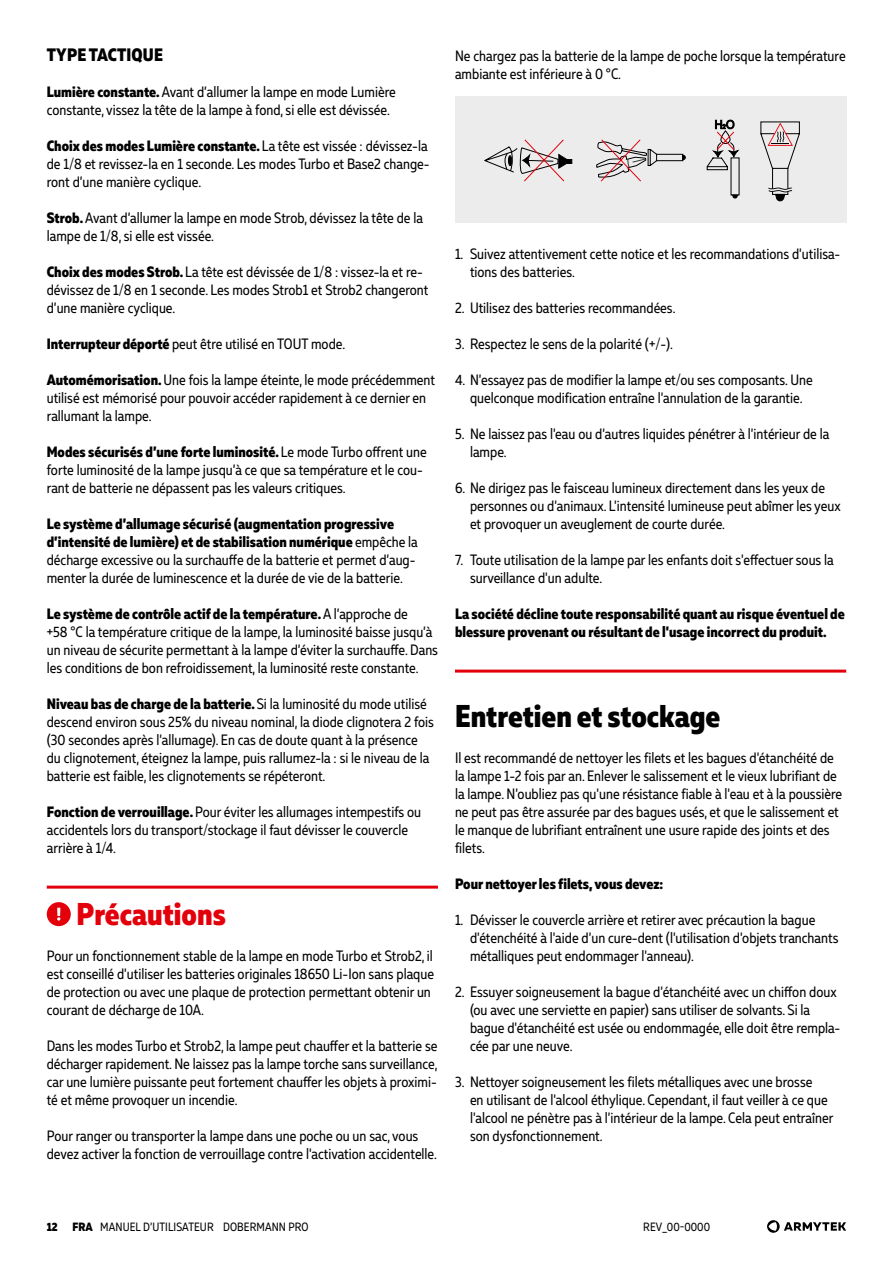
<style>
.page{position:relative;width:893px;height:1263px;background:#fff}
.page>*{position:absolute;margin:0;border:0;box-sizing:border-box;transform-origin:0 0}
.t1{font:800 31.5px "Muller Narrow";color:#000}
.t2{font:800 31.5px "Muller Narrow";color:#e3000b}
.t3{font:800 18px "Muller Narrow";letter-spacing:.01em;color:#000}
.t4{font:15px/18px "Muller Narrow";color:#000}
.t5{font:800 15px/18px "Muller Narrow";color:#000}
.t6{font:12px "Muller Narrow";letter-spacing:.01em;color:#000}
.s1{font-weight:800}
</style>
<div class="page">
<svg style="left:767px;top:1220px;width:13px;height:13px"></svg>
<svg style="left:769px;top:1222px;width:8px;height:9px"></svg>
<svg style="left:784px;top:1222px;width:62px;height:9px"></svg>
<hr style="left:47px;top:886px;width:391px;height:3px;background:#e3000b">
<div style="left:47px;top:902px;width:24px;height:24px;background:#e3000b;border-radius:50%"></div>
<svg style="left:57px;top:908px;width:3px;height:12px"></svg>
<hr style="left:455px;top:670px;width:391px;height:3px;background:#e3000b">
<div style="left:455px;top:97px;width:391px;height:126px;background:#ececec"></div>
<svg style="left:484px;top:139px;width:88px;height:43px"></svg>
<svg style="left:596px;top:139px;width:90px;height:43px"></svg>
<svg style="left:706px;top:120px;width:34px;height:78px"></svg>
<svg style="left:760px;top:121px;width:40px;height:80px"></svg>
<p class="t3" style="left:47px;top:43px;width:118px">TYPE TACTIQUE</p>
<p class="t4" style="left:47px;top:82px;width:351px"><span class="s1">Lumière constante.</span> Avant d’allumer la lampe en mode Lumière constante, vissez la tête de la lampe à fond, si elle est dévissée.</p>
<p class="t4" style="left:47px;top:136px;width:384px"><span class="s1">Choix des modes Lumière constante.</span> La tête est vissée : dévissez-la de 1/8 et revissez-la en 1 seconde. Les modes Turbo et Base2 change&shy;ront d’une manière cyclique.</p>
<p class="t4" style="left:47px;top:208px;width:378px"><span class="s1">Strob.</span> Avant d’allumer la lampe en mode Strob, dévissez la tête de la lampe de 1/8, si elle est vissée.</p>
<p class="t4" style="left:47px;top:262px;width:383px"><span class="s1">Choix des modes Strob.</span> La tête est dévissée de 1/8 : vissez-la et re&shy;dévissez de 1/8 en 1 seconde. Les modes Strob1 et Strob2 changeront d’une manière cyclique.</p>
<p class="t4" style="left:47px;top:334px;width:300px"><span class="s1">Interrupteur déporté</span> peut être utilisé en TOUT mode.</p>
<p class="t4" style="left:47px;top:370px;width:390px"><span class="s1">Automémorisation.</span> Une fois la lampe éteinte, le mode précédemment utilisé est mémorisé pour pouvoir accéder rapidement à ce dernier en rallumant la lampe.</p>
<p class="t4" style="left:47px;top:442px;width:382px"><span class="s1">Modes sécurisés d’une forte luminosité.</span> Le mode Turbo offrent une forte luminosité de la lampe jusqu’à ce que sa température et le cou&shy;rant de batterie ne dépassent pas les valeurs critiques.</p>
<p class="t4" style="left:47px;top:514px;width:373px"><span class="s1">Le système d’allumage sécurisé (augmentation progressive d’intensité de lumière) et de stabilisation numérique</span> empêche la décharge excessive ou la surchauffe de la batterie et permet d’aug&shy;menter la durée de luminescence et la durée de vie de la batterie.</p>
<p class="t4" style="left:47px;top:604px;width:393px"><span class="s1">Le système de contrôle actif de la température.</span> A l’approche de<br>+58 °C la température critique de la lampe, la luminosité baisse jusqu’à un niveau de sécurite permettant à la lampe d’éviter la surchauffe. Dans les conditions de bon refroidissement, la luminosité reste constante.</p>
<p class="t4" style="left:47px;top:694px;width:389px"><span class="s1">Niveau bas de charge de la batterie.</span> Si la luminosité du mode utilisé descend environ sous 25% du niveau nominal, la diode clignotera 2 fois (30 secondes après l'allumage). En cas de doute quant à la présence du clignotement, éteignez la lampe, puis rallumez-la : si le niveau de la batterie est faible, les clignotements se répéteront.</p>
<p class="t4" style="left:47px;top:802px;width:376px"><span class="s1">Fonction de verrouillage.</span> Pour éviter les allumages intempestifs ou accidentels lors du transport/stockage il faut dévisser le couvercle arrière à 1/4.</p>
<h1 class="t2" style="left:77px;top:893px;width:151px">Précautions</h1>
<p class="t4" style="left:47px;top:946px;width:389px">Pour un fonctionnement stable de la lampe en mode Turbo et Strob2, il est conseillé d'utiliser les batteries originales 18650 Li-Ion sans plaque de protection ou avec une plaque de protection permettant obtenir un courant de décharge de 10A.</p>
<p class="t4" style="left:47px;top:1036px;width:392px;text-align:justify">Dans les modes Turbo et Strob2, la lampe peut chauffer et la batterie se décharger rapidement. Ne laissez pas la lampe torche sans surveillance, car une lumière puissante peut fortement chauffer les objets à proximi&shy;té et même provoquer un incendie.</p>
<p class="t4" style="left:47px;top:1126px;width:392px">Pour ranger ou transporter la lampe dans une poche ou un sac, vous devez activer la fonction de verrouillage contre l'activation accidentelle.</p>
<p class="t4" style="left:455px;top:46px;width:392px">Ne chargez pas la batterie de la lampe de poche lorsque la température ambiante est inférieure à 0 °C.</p>
<p class="t4" style="left:470px;top:244px;width:372px;text-indent:-15px">1. Suivez attentivement cette notice et les recommandations d'utilisa&shy;tions des batteries.</p>
<p class="t4" style="left:455px;top:298px;width:222px">2. Utilisez des batteries recommandées.</p>
<p class="t4" style="left:455px;top:334px;width:219px">3. Respectez le sens de la polarité (+/-).</p>
<p class="t4" style="left:455px;top:370px;width:359px;text-align:center">4. N'essayez pas de modifier la lampe et/ou ses composants. Une quelconque modification entraîne l'annulation de la garantie.</p>
<p class="t4" style="left:470px;top:424px;width:361px;text-indent:-15px">5. Ne laissez pas l'eau ou d'autres liquides pénétrer à l'intérieur de la lampe.</p>
<p class="t4" style="left:470px;top:478px;width:372px;text-indent:-15px">6. Ne dirigez pas le faisceau lumineux directement dans les yeux de personnes ou d'animaux. L'intensité lumineuse peut abîmer les yeux et provoquer un aveuglement de courte durée.</p>
<p class="t4" style="left:470px;top:550px;width:365px;text-indent:-15px">7. Toute utilisation de la lampe par les enfants doit s'effectuer sous la surveillance d'un adulte.</p>
<p class="t5" style="left:455px;top:604px;width:391px">La société décline toute responsabilité quant au risque éventuel de blessure provenant ou résultant de l'usage incorrect du produit.</p>
<h1 class="t1" style="left:455px;top:695px;width:267px">Entretien et stockage</h1>
<p class="t4" style="left:455px;top:748px;width:389px">Il est recommandé de nettoyer les filets et les bagues d'étanchéité de la lampe 1-2 fois par an. Enlever le salissement et le vieux lubrifiant de la lampe. N'oubliez pas qu'une résistance fiable à l'eau et à la poussière ne peut pas être assurée par des bagues usés, et que le salissement et le manque de lubrifiant entraînent une usure rapide des joints et des filets.</p>
<p class="t5" style="left:455px;top:874px;width:210px">Pour nettoyer les filets, vous devez:</p>
<p class="t4" style="left:470px;top:910px;width:370px;text-indent:-15px">1. Dévisser le couvercle arrière et retirer avec précaution la bague d'étenchéité à l'aide d'un cure-dent (l'utilisation d'objets tranchants métalliques peut endommager l'anneau).</p>
<p class="t4" style="left:470px;top:982px;width:372px;text-indent:-15px">2. Essuyer soigneusement la bague d'étanchéité avec un chiffon doux (ou avec une serviette en papier) sans utiliser de solvants. Si la bague d'étanchéité est usée ou endommagée, elle doit être rempla&shy;cée par une neuve.</p>
<p class="t4" style="left:470px;top:1072px;width:365px;text-indent:-15px">3. Nettoyer soigneusement les filets métalliques avec une brosse<br>en utilisant de l'alcool éthylique. Cependant, il faut veiller à ce que l'alcool ne pénètre pas à l'intérieur de la lampe. Cela peut entraîner son dysfonctionnement.</p>
<p class="t6" style="left:47px;top:1219px;width:263px"><span class="s1">12 FRA</span> MANUEL D’UTILISATEUR DOBERMANN PRO</p>
<p class="t6" style="left:643px;top:1219px;width:68px">REV_00-0000</p>
</div>
